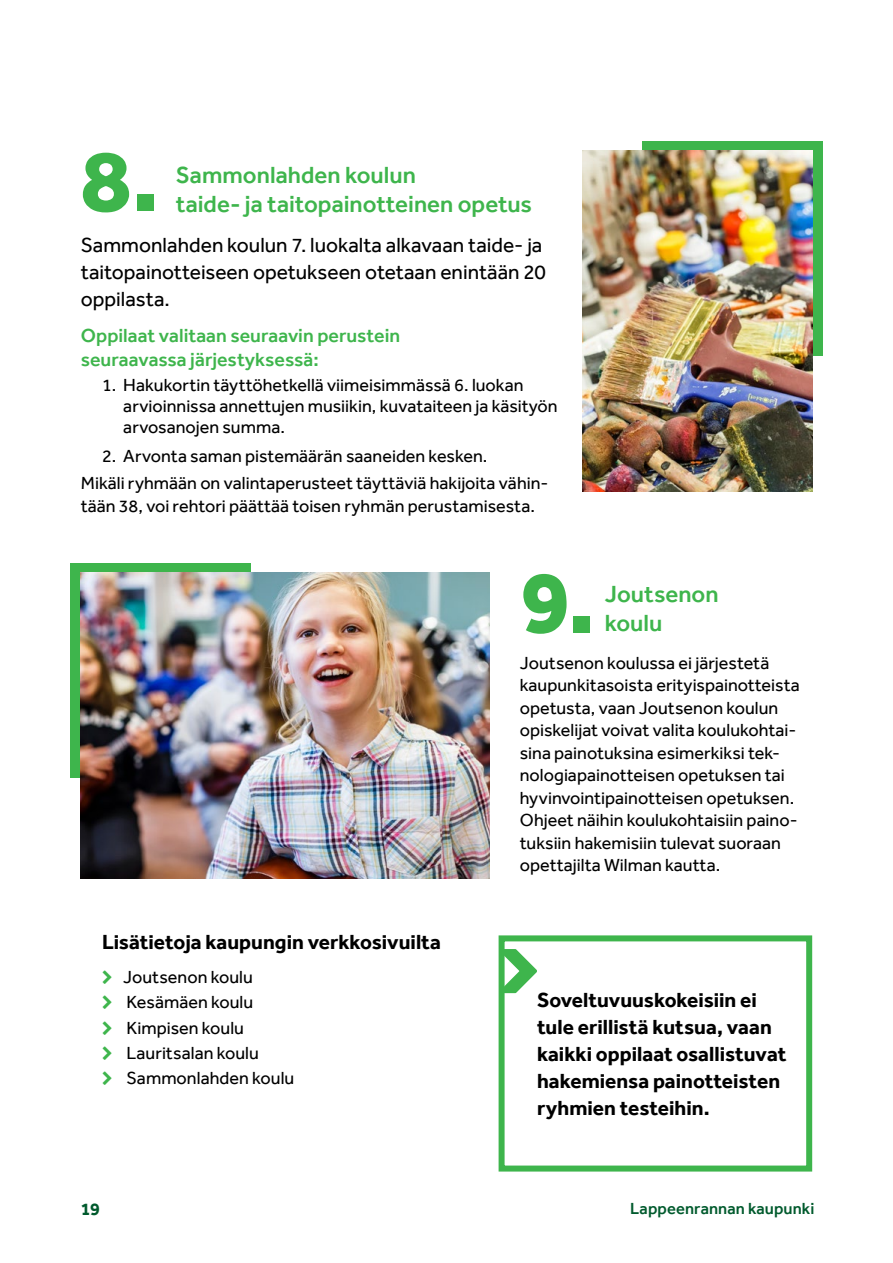
<style>
.page{position:relative;width:893px;height:1263px;background:#fff}
.page>*{position:absolute;margin:0;border:0;box-sizing:border-box;transform-origin:0 0}
.t1{font:800 90px "Effra";color:#3eb54c}
.t2{font:500 24px/28.8px "Effra";color:#3eb54c}
.P_Leipis{font:700 21px/27px "Effra";color:#000}
.P_Leipis-2{font:21px/27px "Effra";color:#000}
.P_Leipis_listasisennys{font:700 21px "Effra";color:#000}
.t3{font:500 19.5px/23.4px "Effra";color:#3eb54c}
.P_Leipis_pieni{font:18px/22.5px "Effra";color:#000}
.Bullet_list_numerointi_aloitus{font:18px/21px "Effra";color:#000}
.Bullet_list{font:18px "Effra";color:#000}
.Bullet_list_jatkuva{font:18px "Effra";color:#000}
.t4{font:700 18px "Effra";color:#005a2d}
.t5{font:500 16.5px "Effra";letter-spacing:.005em;color:#005a2d}
</style>
<div class="page">
<div style="left:642px;top:141px;width:180px;height:215px;background:#3eb54c"></div>
<div style="left:70px;top:563px;width:181px;height:214px;background:#3eb54c"></div>
<img style="left:583px;top:151px;width:229px;height:340px">
<img style="left:81px;top:573px;width:408px;height:305px">
<div style="left:499px;top:935px;width:313px;height:236px;border:6px solid #3eb54c"></div>
<svg style="left:500px;top:949px;width:37px;height:44px"></svg>
<h3 class="t1" style="left:81px;top:127px;width:79px">8.</h3>
<h3 class="t2" style="left:176px;top:161px;width:358px">Sammonlahden koulun<br>taide- ja taitopainotteinen opetus</h3>
<p class="P_Leipis-2" style="left:81px;top:231px;width:467px">Sammonlahden koulun 7. luokalta alkavaan taide- ja taitopainotteiseen opetukseen otetaan enintään 20 oppilasta.</p>
<h4 class="t3" style="left:81px;top:324px;width:321px">Oppilaat valitaan seuraavin perustein seuraavassa järjestyksessä:</h4>
<p class="Bullet_list_numerointi_aloitus" style="left:123px;top:374px;width:436px;text-indent:-21px">1. Hakukortin täyttöhetkellä viimeisimmässä 6. luokan arvioinnissa annettujen musiikin, kuvataiteen ja käsityön arvosanojen summa.</p>
<p class="Bullet_list_jatkuva" style="left:102px;top:446px;width:387px">2. Arvonta saman pistemäärän saaneiden kesken.</p>
<p class="P_Leipis_pieni" style="left:81px;top:472px;width:469px">Mikäli ryhmään on valintaperusteet täyttäviä hakijoita vähin&shy;tään 38, voi rehtori päättää toisen ryhmän perustamisesta.</p>
<p class="P_Leipis_listasisennys" style="left:102px;top:930px;width:340px">Lisätietoja kaupungin verkkosivuilta</p>
<p class="Bullet_list" style="left:123px;top:966px;width:131px">Joutsenon koulu</p>
<p class="Bullet_list" style="left:127px;top:992px;width:128px">Kesämäen koulu</p>
<p class="Bullet_list" style="left:127px;top:1017px;width:119px">Kimpisen koulu</p>
<p class="Bullet_list" style="left:127px;top:1042px;width:134px">Lauritsalan koulu</p>
<p class="Bullet_list" style="left:127px;top:1067px;width:169px">Sammonlahden koulu</p>
<h3 class="t1" style="left:520px;top:548px;width:76px">9.</h3>
<h3 class="t2" style="left:605px;top:579px;width:115px">Joutsenon koulu</h3>
<p class="P_Leipis_pieni" style="left:520px;top:651px;width:281px">Joutsenon koulussa ei järjestetä kaupunkitasoista erityispainotteista opetusta, vaan Joutsenon koulun opiskelijat voivat valita koulukohtai&shy;sina painotuksina esimerkiksi tek&shy;nologiapainotteisen opetuksen tai hyvinvointipainotteisen opetuksen.<br>Ohjeet näihin koulukohtaisiin paino&shy;tuksiin hakemisiin tulevat suoraan opettajilta Wilman kautta.</p>
<p class="P_Leipis" style="left:537px;top:986px;width:251px">Soveltuvuuskokeisiin ei tule erillistä kutsua, vaan kaikki oppilaat osallistuvat hakemiensa painotteisten ryhmien testeihin.</p>
<p class="t4" style="left:81px;top:1199px;width:21px">19</p>
<p class="t5" style="left:630px;top:1199px;width:186px">Lappeenrannan kaupunki</p>
</div>
